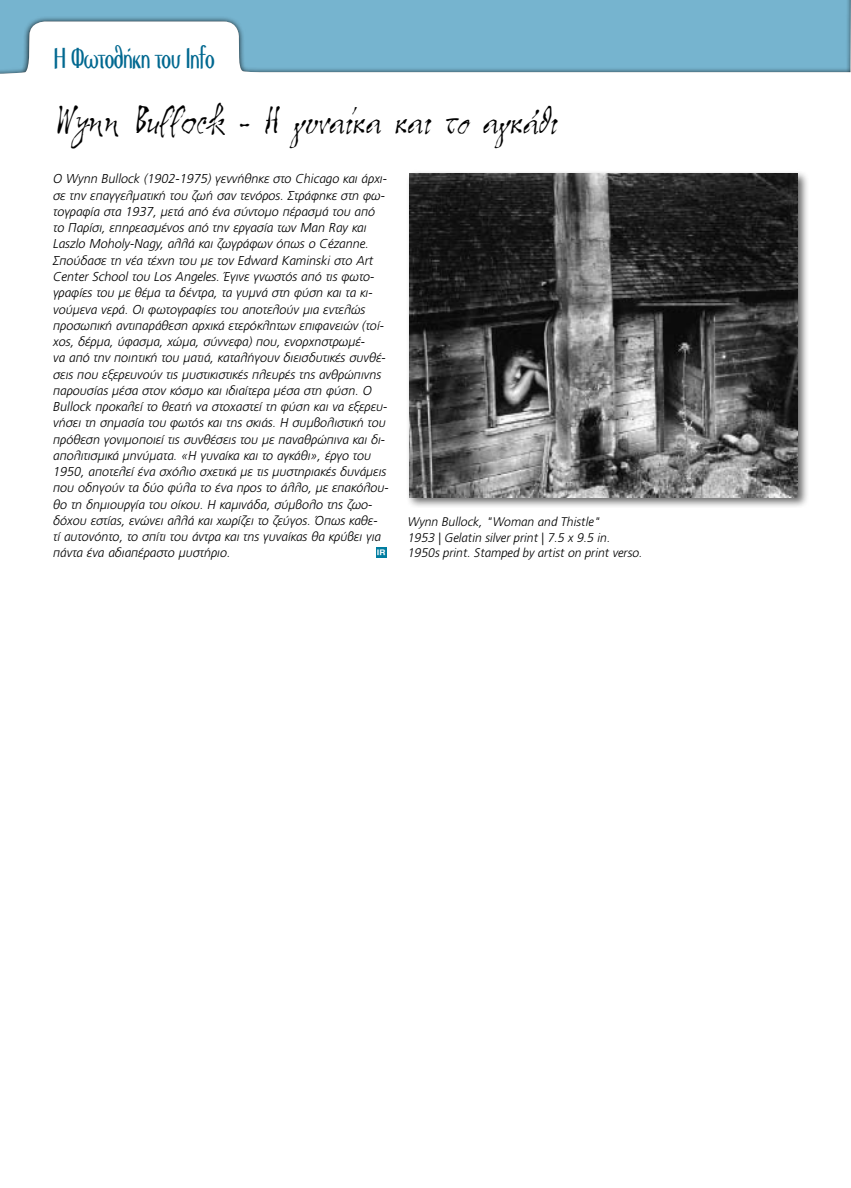
<style>
.page{position:relative;width:851px;height:1188px;background:#fff}
.page>*{position:absolute;margin:0;border:0;box-sizing:border-box;transform-origin:0 0}
.t1{font:italic 41.25px "CF Nervoso Regular";color:#000}
.t2{font:300 30px "CF Holly";letter-spacing:-.05em;color:#006890;scale:.8 1}
.t3{font:italic 300 12.88px/16.2px "PF Catalog";color:#000}
.t4{font:italic 300 12.5px/15.6px "PF Catalog";color:#000}
.t5{font:7.5px "UB Helvetica Bold";color:#fff;scale:1.12 1}
</style>
<div class="page">
<hr style="left:850px;top:0;width:1px;height:1187px;background:#cae2ec">
<svg style="left:0;top:0;width:850px;height:74px;fill:#76b4cf"></svg>
<div style="left:405px;top:169px;width:403px;height:339px;background:#000;opacity:.61"></div>
<img style="left:410px;top:174px;width:387px;height:323px">
<div style="left:376px;top:547px;width:10px;height:10px;background:#007da0"></div>
<h2 class="t2" style="left:53px;top:42px;width:204px">Η Φωτοθήκη του Info</h2>
<h1 class="t1" style="left:53px;top:100px;width:515px">Wynn Bullock - Η γυναίκα και το αγκάθι</h1>
<p class="t3" style="left:53px;top:171px;width:337px">O Wynn Bullock (1902-1975) γεννήθηκε στο Chicago και άρχι&shy;σε την επαγγελματική του ζωή σαν τενόρος. Στράφηκε στη φω&shy;τογραφία στα 1937, μετά από ένα σύντομο πέρασμά του από το Παρίσι, επηρεασμένος από την εργασία των Man Ray και Lαszlο Moholy-Nagy, αλλά και ζωγράφων όπως ο Cézanne.<br>Σπούδασε τη νέα τέχνη του με τον Edward Kaminski στο Art Center School του Los Angeles. Έγινε γνωστός από τις φωτο&shy;γραφίες του με θέμα τα δέντρα, τα γυμνά στη φύση και τα κι&shy;νούμενα νερά. Οι φωτογραφίες του αποτελούν μια εντελώς προσωπική αντιπαράθεση αρχικά ετερόκλητων επιφανειών (τοί&shy;χος, δέρμα, ύφασμα, χώμα, σύννεφα) που, ενορχηστρωμέ-<br>να από την ποιητική του ματιά, καταλήγουν διεισδυτικές συνθέ&shy;σεις που εξερευνούν τις μυστικιστικές πλευρές της ανθρώπινης παρουσίας μέσα στον κόσμο και ιδιαίτερα μέσα στη φύση. Ο Bullock προκαλεί το θεατή να στοχαστεί τη φύση και να εξερευ&shy;νήσει τη σημασία του φωτός και της σκιάς. Η συμβολιστική του πρόθεση γονιμοποιεί τις συνθέσεις του με παναθρώπινα και δι&shy;απολιτισμικά μηνύματα. «Η γυναίκα και το αγκάθι», έργο του 1950, αποτελεί ένα σχόλιο σχετικά με τις μυστηριακές δυνάμεις που οδηγούν τα δύο φύλα το ένα προς το άλλο, με επακόλου&shy;θο τη δημιουργία του οίκου. Η καμινάδα, σύμβολο της ζωο&shy;δόχου εστίας, ενώνει αλλά και χωρίζει το ζεύγος. Όπως καθε-<br>τί αυτονόητο, το σπίτι του άντρα και της γυναίκας θα κρύβει για πάντα ένα αδιαπέραστο μυστήριο.</p>
<p class="t5" style="left:377px;top:547px;width:9px">IR</p>
<p class="t4" style="left:407px;top:514px;width:236px">Wynn Bullock, "Woman and Thistle"<br>1953 | Gelatin silver print | 7.5 x 9.5 in.<br>1950s print. Stamped by artist on print verso.</p>
</div>
